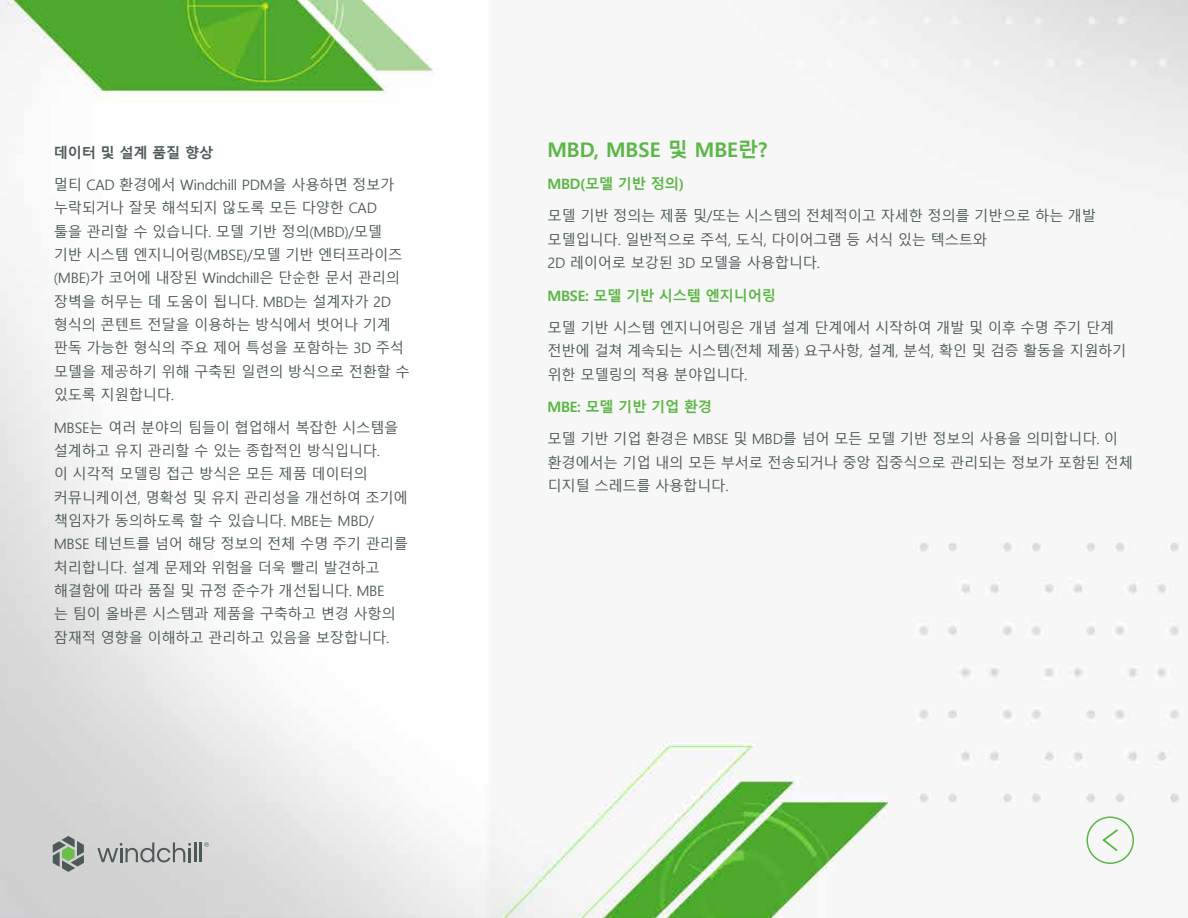
<style>
.page{position:relative;width:1188px;height:918px;background:#fff}
.page>*{position:absolute;margin:0;border:0;box-sizing:border-box;transform-origin:0 0}
.t1{font:700 20.1px "Malgun Gothic";color:#5cb647}
.t2{font:14.25px/23.4px "Malgun Gothic";letter-spacing:-.02em;color:#4e595a}
.t3{font:700 14.25px "Malgun Gothic";letter-spacing:-.02em;color:#5cb647}
.t4{font:700 14.25px "Malgun Gothic";letter-spacing:-.02em;color:#4e595a}
</style>
<div class="page">
<img style="left:0;top:0;width:1188px;height:918px">
<hr style="left:194px;top:842px;width:2px;height:20px;background:#4d5858">
<hr style="left:200px;top:842px;width:2px;height:20px;background:#4d5858">
<svg style="left:204px;top:842px;width:5px;height:5px"></svg>
<svg style="left:97px;top:842px;width:94px;height:20px;background:#aeb1b1"></svg>
<svg style="left:53px;top:836px;width:31px;height:36px"></svg>
<div style="left:1086px;top:816px;width:48px;height:48px;border:2px solid #5cb647;border-radius:50%"></div>
<svg style="left:1099px;top:827px;width:22px;height:26px"></svg>
<p class="t4" style="left:54px;top:144px;width:161px">데이터 및 설계 품질 향상</p>
<p class="t2" style="left:54px;top:173px;width:358px">멀티 CAD 환경에서 Windchill PDM을 사용하면 정보가 누락되거나 잘못 해석되지 않도록 모든 다양한 CAD<br>툴을 관리할 수 있습니다. 모델 기반 정의(MBD)/모델 기반 시스템 엔지니어링(MBSE)/모델 기반 엔터프라이즈 (MBE)가 코어에 내장된 Windchill은 단순한 문서 관리의 장벽을 허무는 데 도움이 됩니다. MBD는 설계자가 2D 형식의 콘텐트 전달을 이용하는 방식에서 벗어나 기계 판독 가능한 형식의 주요 제어 특성을 포함하는 3D 주석 모델을 제공하기 위해 구축된 일련의 방식으로 전환할 수 있도록 지원합니다.</p>
<p class="t2" style="left:54px;top:416px;width:356px">MBSE는 여러 분야의 팀들이 협업해서 복잡한 시스템을 설계하고 유지 관리할 수 있는 종합적인 방식입니다.<br>이 시각적 모델링 접근 방식은 모든 제품 데이터의 커뮤니케이션, 명확성 및 유지 관리성을 개선하여 조기에 책임자가 동의하도록 할 수 있습니다. MBE는 MBD/<br>MBSE 테넌트를 넘어 해당 정보의 전체 수명 주기 관리를 처리합니다. 설계 문제와 위험을 더욱 빨리 발견하고 해결함에 따라 품질 및 규정 준수가 개선됩니다. MBE<br>는 팀이 올바른 시스템과 제품을 구축하고 변경 사항의 잠재적 영향을 이해하고 관리하고 있음을 보장합니다.</p>
<h1 class="t1" style="left:548px;top:138px;width:221px">MBD, MBSE 및 MBE란?</h1>
<p class="t3" style="left:548px;top:176px;width:138px">MBD(모델 기반 정의)</p>
<p class="t2" style="left:548px;top:205px;width:550px">모델 기반 정의는 제품 및/또는 시스템의 전체적이고 자세한 정의를 기반으로 하는 개발 모델입니다. 일반적으로 주석, 도식, 다이어그램 등 서식 있는 텍스트와<br>2D 레이어로 보강된 3D 모델을 사용합니다.</p>
<p class="t3" style="left:548px;top:287px;width:230px">MBSE: 모델 기반 시스템 엔지니어링</p>
<p class="t2" style="left:548px;top:316px;width:580px">모델 기반 시스템 엔지니어링은 개념 설계 단계에서 시작하여 개발 및 이후 수명 주기 단계 전반에 걸쳐 계속되는 시스템(전체 제품) 요구사항, 설계, 분석, 확인 및 검증 활동을 지원하기 위한 모델링의 적용 분야입니다.</p>
<p class="t3" style="left:548px;top:398px;width:166px">MBE: 모델 기반 기업 환경</p>
<p class="t2" style="left:548px;top:428px;width:587px">모델 기반 기업 환경은 MBSE 및 MBD를 넘어 모든 모델 기반 정보의 사용을 의미합니다. 이 환경에서는 기업 내의 모든 부서로 전송되거나 중앙 집중식으로 관리되는 정보가 포함된 전체 디지털 스레드를 사용합니다.</p>
</div>
